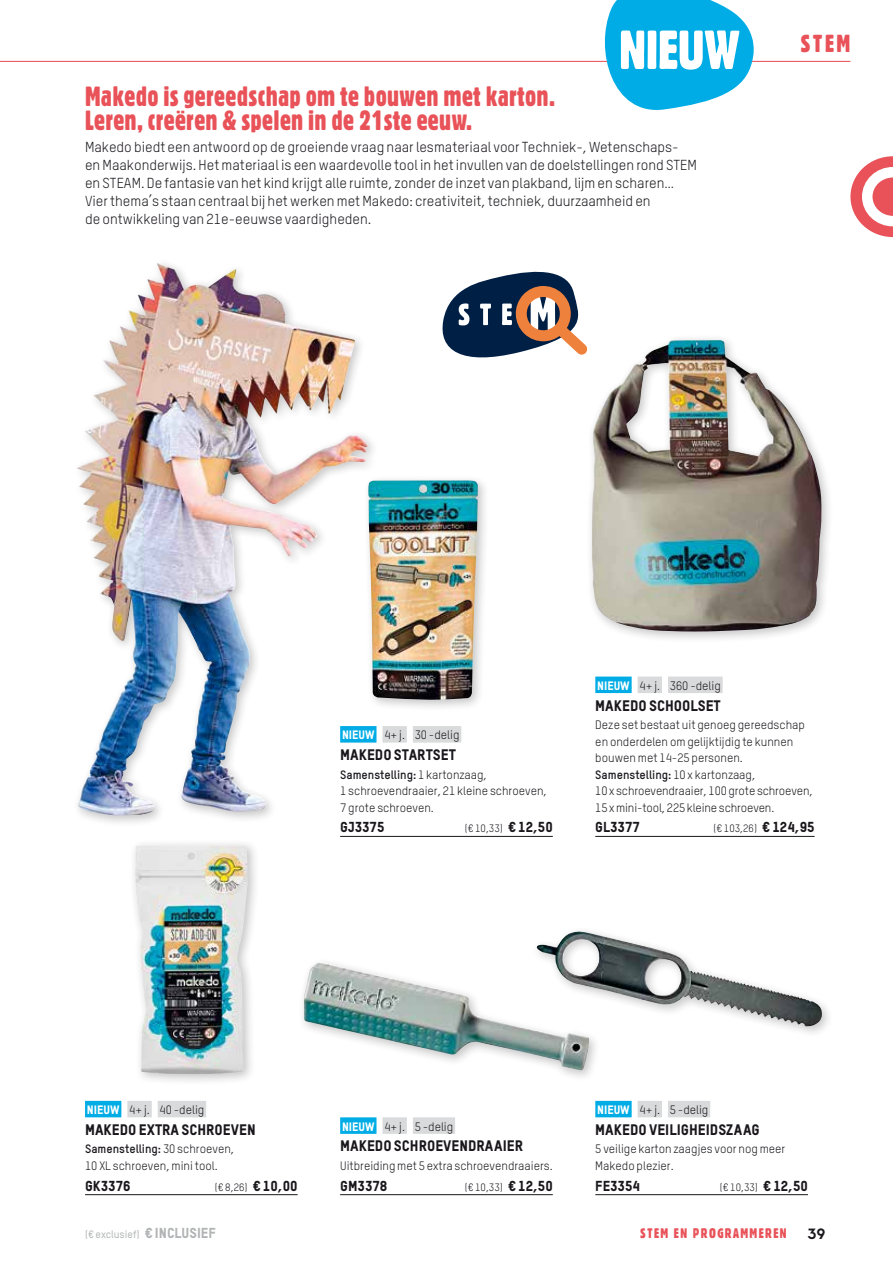
<style>
.page{position:relative;width:893px;height:1263px;background:#fff}
.page>*{position:absolute;margin:0;border:0;box-sizing:border-box;transform-origin:0 0}
.t1{font:27px/24px "Gothic 821 Condensed BT";letter-spacing:.01em;color:#e85258}
.t2{font:24px "Gothic 821 Condensed BT";color:#e85258}
.t3{font:15px "TSTAR Headline";color:#1a171c}
.t4{font:15px "Chalet Tokyo";color:#1a171c}
.t5{font:14.25px/18px "TSTAR";color:#1a171c}
.t6{font:14.25px "TSTAR Headline";color:#1a171c}
.t7{font:13.5px "Gothic 821 Condensed BT";letter-spacing:.1em;color:#e85258}
.t8{font:12px/16.5px "TSTAR";color:#1a171c}
.t9{font:10.5px "TSTAR";color:#1a171c}
.t10{font:500 10.5px "TSTAR";color:#b1b3b4}
.s1{font-family:"TSTAR Headline";color:#fff}
.s2{font-weight:700}
.s3{font-family:"TSTAR Headline";font-size:14.25px}
.s4{font-family:"TSTAR Headline";font-weight:400;font-size:14.25px}
</style>
<div class="page">
<svg style="left:850px;top:156px;width:43px;height:81px"></svg>
<hr style="left:0;top:61px;width:850px;height:1px;background:#e85258">
<div style="left:595px;top:1101px;width:37px;height:16px;background:#00ace5"></div>
<div style="left:638px;top:1101px;width:24px;height:16px;background:#d9dadb"></div>
<div style="left:668px;top:1101px;width:42px;height:16px;background:#d9dadb"></div>
<hr style="left:595px;top:1194px;width:213px;height:1px;background:#1a171c">
<div style="left:72px;top:258px;width:308px;height:569px;background:#1a171c;opacity:.25"></div>
<img style="left:77px;top:263px;width:88px;height:552px">
<div style="left:586px;top:334px;width:248px;height:309px;background:#1a171c;opacity:.25"></div>
<img style="left:592px;top:340px;width:230px;height:291px">
<div style="left:129px;top:839px;width:131px;height:247px;background:#1a171c;opacity:.25"></div>
<img style="left:135px;top:845px;width:113px;height:229px">
<img style="left:304px;top:962px;width:285px;height:108px">
<div style="left:531px;top:925px;width:303px;height:113px;background:#1a171c;opacity:.25"></div>
<img style="left:537px;top:931px;width:285px;height:95px">
<div style="left:340px;top:726px;width:36px;height:16px;background:#00ace5"></div>
<div style="left:382px;top:726px;width:25px;height:16px;background:#d9dadb"></div>
<div style="left:413px;top:726px;width:48px;height:16px;background:#d9dadb"></div>
<hr style="left:340px;top:836px;width:213px;height:1px;background:#1a171c">
<svg style="left:443px;top:272px;width:144px;height:85px"></svg>
<div style="left:595px;top:676px;width:37px;height:17px;background:#00ace5"></div>
<div style="left:638px;top:676px;width:24px;height:17px;background:#d9dadb"></div>
<div style="left:668px;top:676px;width:55px;height:17px;background:#d9dadb"></div>
<hr style="left:595px;top:836px;width:220px;height:1px;background:#1a171c">
<svg style="left:605px;top:0;width:149px;height:110px"></svg>
<div style="left:85px;top:1101px;width:36px;height:16px;background:#00ace5"></div>
<div style="left:127px;top:1101px;width:25px;height:16px;background:#d9dadb"></div>
<div style="left:158px;top:1101px;width:48px;height:16px;background:#d9dadb"></div>
<hr style="left:85px;top:1194px;width:213px;height:1px;background:#1a171c">
<div style="left:340px;top:1117px;width:36px;height:17px;background:#00ace5"></div>
<div style="left:382px;top:1117px;width:25px;height:17px;background:#d9dadb"></div>
<div style="left:413px;top:1117px;width:42px;height:17px;background:#d9dadb"></div>
<hr style="left:340px;top:1194px;width:213px;height:1px;background:#1a171c">
<div style="left:362px;top:474px;width:128px;height:238px;background:#1a171c;opacity:.25"></div>
<img style="left:368px;top:480px;width:110px;height:220px">
<h1 class="t1" style="left:85px;top:84px;width:471px">Makedo is gereedschap om te bouwen met karton.<br>Leren, creëren &amp; spelen in de 21ste eeuw.</h1>
<p class="t5" style="left:85px;top:138px;width:613px">Makedo biedt een antwoord op de groeiende vraag naar lesmateriaal voor Techniek-, Wetenschaps&shy;enMaakonderwijs. Het materiaal is een waardevolle tool in het invullen van de doelstellingen rond STEM en STEAM. De fantasie van het kind krijgt alle ruimte, zonder de inzet van plakband, lijm en scharen… Vier thema’s staan centraal bij het werken met Makedo: creativiteit, techniek, duurzaamheid en<br>de ontwikkeling van 21e-eeuwse vaardigheden.</p>
<h2 class="t2" style="left:800px;top:29px;width:51px">STEM</h2>
<p class="t8" style="left:342px;top:727px;width:119px"><span class="s1">NIEUW</span> 4+ j. 30 -delig</p>
<p class="t3" style="left:340px;top:745px;width:117px">MAKEDO STARTSET</p>
<p class="t8" style="left:340px;top:766px;width:208px"><span class="s2">Samenstelling:</span> 1 kartonzaag,<br>1 schroevendraaier, 21 kleine schroeven,<br>7 grote schroeven.</p>
<p class="t6" style="left:340px;top:818px;width:46px">GJ3375</p>
<p class="t9" style="left:465px;top:822px;width:90px">(€ 10,33) <span class="s3">€ 12,50</span></p>
<p class="t8" style="left:597px;top:677px;width:125px"><span class="s1">NIEUW</span> 4+ j. 360 -delig</p>
<p class="t3" style="left:595px;top:696px;width:127px">MAKEDO SCHOOLSET</p>
<p class="t8" style="left:595px;top:716px;width:219px">Deze set bestaat uit genoeg gereedschap en onderdelen om gelijktijdig te kunnen bouwen met 14-25 personen.<br><span class="s2">Samenstelling:</span> 10 x kartonzaag,<br>10 x schroevendraaier, 100 grote schroeven, 15 x mini-tool, 225 kleine schroeven.</p>
<p class="t6" style="left:595px;top:818px;width:46px">GL3377</p>
<p class="t9" style="left:713px;top:822px;width:103px">(€ 103,26) <span class="s3">€ 124,95</span></p>
<p class="t8" style="left:87px;top:1101px;width:119px"><span class="s1">NIEUW</span> 4+ j. 40 -delig</p>
<p class="t3" style="left:85px;top:1120px;width:172px">MAKEDO EXTRA SCHROEVEN</p>
<p class="t8" style="left:85px;top:1141px;width:151px"><span class="s2">Samenstelling:</span> 30 schroeven,<br>10 XL schroeven, mini tool.</p>
<p class="t6" style="left:85px;top:1177px;width:47px">GK3376</p>
<p class="t9" style="left:215px;top:1180px;width:84px">(€ 8,26) <span class="s3">€ 10,00</span></p>
<p class="t8" style="left:342px;top:1118px;width:113px"><span class="s1">NIEUW</span> 4+ j. 5 -delig</p>
<p class="t3" style="left:340px;top:1137px;width:184px">MAKEDO SCHROEVENDRAAIER</p>
<p class="t8" style="left:340px;top:1157px;width:214px">Uitbreiding met 5 extra schroevendraaiers.</p>
<p class="t6" style="left:340px;top:1177px;width:49px">GM3378</p>
<p class="t9" style="left:465px;top:1180px;width:90px">(€ 10,33) <span class="s3">€ 12,50</span></p>
<p class="t8" style="left:597px;top:1101px;width:113px"><span class="s1">NIEUW</span> 4+ j. 5 -delig</p>
<p class="t3" style="left:595px;top:1120px;width:166px">MAKEDO VEILIGHEIDSZAAG</p>
<p class="t8" style="left:595px;top:1141px;width:192px">5 veilige karton zaagjes voor nog meer<br>Makedo plezier.</p>
<p class="t6" style="left:595px;top:1177px;width:46px">FE3354</p>
<p class="t9" style="left:720px;top:1180px;width:90px">(€ 10,33) <span class="s3">€ 12,50</span></p>
<p class="t10" style="left:85px;top:1228px;width:132px">(€ exclusief) <span class="s4">€ INCLUSIEF</span></p>
<p class="t7" style="left:640px;top:1225px;width:148px">STEM EN PROGRAMMEREN</p>
<p class="t4" style="left:808px;top:1224px;width:19px">39</p>
</div>
